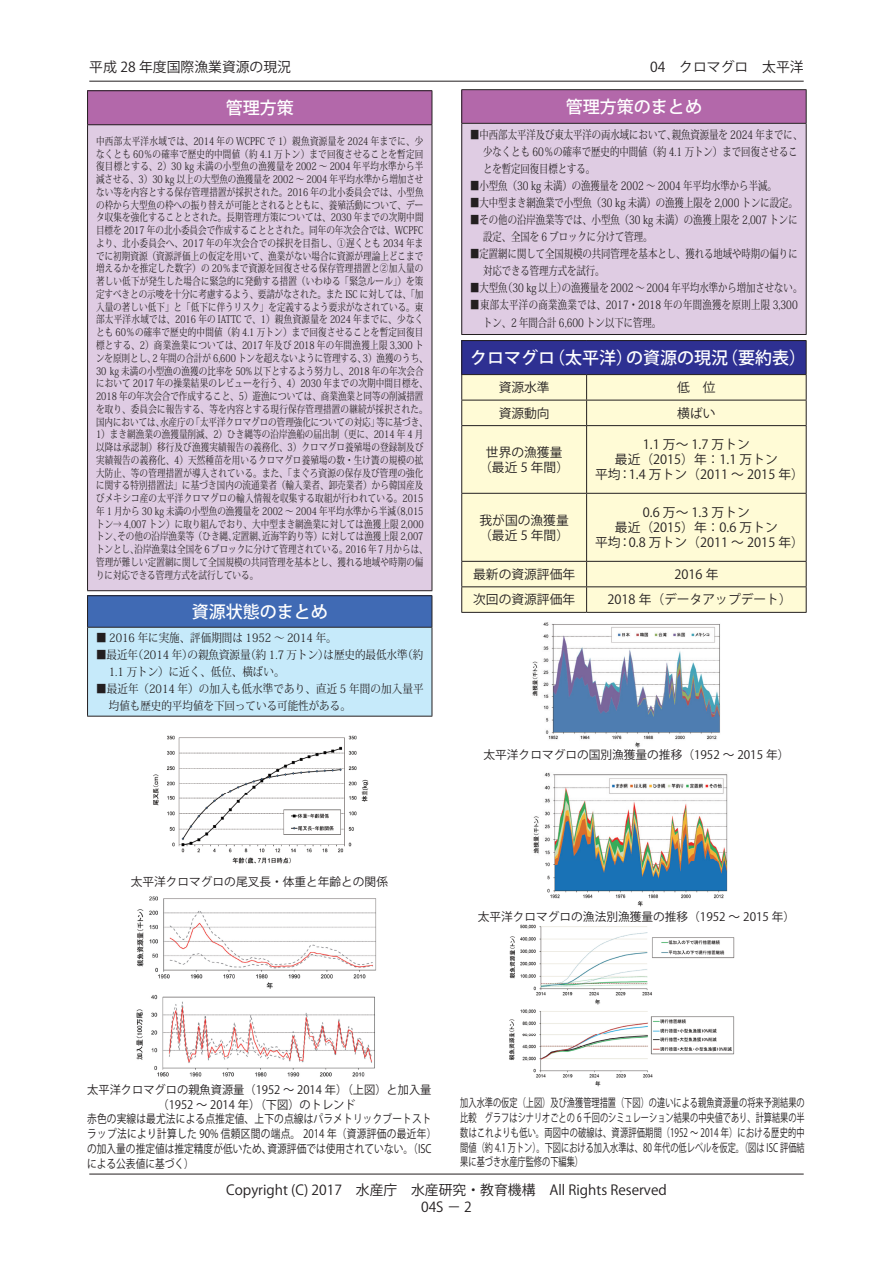
<style>
.page{position:relative;width:893px;height:1263px;background:#fff}
.page>*{position:absolute;margin:0;border:0;box-sizing:border-box;transform-origin:0 0}
.t1{font:500 16.95px "Koz Go Pro";color:#fff}
.t2{font:13.8px "Koz Go Pro";color:#231f20}
.t3{font:12.75px "Koz Go Pro";color:#231f20}
.t4{font:11.7px/17px "Koz Min Pro";color:#231f20;scale:.8 1}
.t5{font:11.7px/14.9px "Koz Go Pro";color:#231f20;text-align:justify;scale:.7 1}
.t6{font:11.7px/17px "Koz Min Pro";color:#231f20;scale:.9 1}
.t7{font:11.7px/14.9px "Koz Go Pro";color:#231f20;scale:.83 1}
.t8{font:11.7px "Koz Go Pro";color:#231f20}
.t9{font:11.7px/17.5px "Koz Min Pro";letter-spacing:.04em;color:#231f20;scale:.8 1}
.t10{font:11.7px/14.9px "Koz Go Pro";color:#231f20;text-align:center;scale:.96 1}
.t11{font:10.5px/12.8px "Koz Min Pro";letter-spacing:.01em;color:#231f20;scale:.81 1}
</style>
<div class="page">
<div style="left:88px;top:91px;width:344px;height:34px;background:#b368aa"></div>
<div style="left:88px;top:125px;width:344px;height:466px;background:#dfcce3"></div>
<hr style="left:87px;top:90px;width:345px;height:1px;background:#231f20">
<hr style="left:87px;top:91px;width:1px;height:33px;background:#231f20">
<hr style="left:432px;top:91px;width:1px;height:33px;background:#231f20">
<hr style="left:87px;top:124px;width:345px;height:1px;background:#231f20">
<hr style="left:87px;top:125px;width:1px;height:465px;background:#231f20">
<hr style="left:432px;top:125px;width:1px;height:465px;background:#231f20">
<hr style="left:87px;top:590px;width:345px;height:1px;background:#231f20">
<div style="left:462px;top:90px;width:344px;height:33px;background:#b368aa"></div>
<div style="left:462px;top:123px;width:344px;height:211px;background:#dfcce3"></div>
<hr style="left:461px;top:89px;width:345px;height:1px;background:#231f20">
<hr style="left:461px;top:90px;width:1px;height:33px;background:#231f20">
<hr style="left:806px;top:90px;width:1px;height:33px;background:#231f20">
<hr style="left:461px;top:123px;width:345px;height:1px;background:#231f20">
<hr style="left:461px;top:124px;width:1px;height:210px;background:#231f20">
<hr style="left:806px;top:124px;width:1px;height:210px;background:#231f20">
<hr style="left:461px;top:334px;width:345px;height:1px;background:#231f20">
<div style="left:462px;top:341px;width:344px;height:34px;background:#2e3092"></div>
<div style="left:462px;top:375px;width:344px;height:237px;background:#fffbd6"></div>
<hr style="left:461px;top:340px;width:126px;height:1px;background:#231f20">
<hr style="left:461px;top:341px;width:1px;height:33px;background:#231f20">
<hr style="left:587px;top:340px;width:219px;height:1px;background:#231f20">
<hr style="left:806px;top:341px;width:1px;height:33px;background:#231f20">
<hr style="left:461px;top:374px;width:126px;height:1px;background:#231f20">
<hr style="left:587px;top:374px;width:219px;height:1px;background:#231f20">
<hr style="left:461px;top:400px;width:126px;height:1px;background:#231f20">
<svg style="left:461px;top:375px;width:1px;height:50px"></svg>
<hr style="left:587px;top:400px;width:219px;height:1px;background:#231f20">
<svg style="left:586px;top:375px;width:1px;height:50px"></svg>
<svg style="left:806px;top:375px;width:1px;height:50px"></svg>
<hr style="left:461px;top:425px;width:126px;height:1px;background:#231f20">
<hr style="left:461px;top:426px;width:1px;height:67px;background:#231f20">
<hr style="left:587px;top:425px;width:219px;height:1px;background:#231f20">
<hr style="left:586px;top:426px;width:1px;height:67px;background:#231f20">
<hr style="left:806px;top:426px;width:1px;height:67px;background:#231f20">
<hr style="left:461px;top:493px;width:126px;height:1px;background:#231f20">
<hr style="left:461px;top:494px;width:1px;height:67px;background:#231f20">
<hr style="left:587px;top:493px;width:219px;height:1px;background:#231f20">
<hr style="left:586px;top:494px;width:1px;height:67px;background:#231f20">
<hr style="left:806px;top:494px;width:1px;height:67px;background:#231f20">
<hr style="left:461px;top:561px;width:126px;height:1px;background:#231f20">
<hr style="left:587px;top:561px;width:219px;height:1px;background:#231f20">
<hr style="left:461px;top:586px;width:126px;height:1px;background:#231f20">
<svg style="left:461px;top:562px;width:1px;height:50px"></svg>
<hr style="left:587px;top:586px;width:219px;height:1px;background:#231f20">
<svg style="left:586px;top:562px;width:1px;height:50px"></svg>
<svg style="left:806px;top:562px;width:1px;height:50px"></svg>
<hr style="left:461px;top:612px;width:126px;height:1px;background:#231f20">
<hr style="left:587px;top:612px;width:219px;height:1px;background:#231f20">
<div style="left:88px;top:596px;width:344px;height:31px;background:#406ab4"></div>
<div style="left:88px;top:627px;width:344px;height:89px;background:#c6eafa"></div>
<hr style="left:87px;top:595px;width:345px;height:1px;background:#231f20">
<hr style="left:87px;top:596px;width:1px;height:31px;background:#231f20">
<hr style="left:432px;top:596px;width:1px;height:31px;background:#231f20">
<hr style="left:87px;top:627px;width:345px;height:1px;background:#231f20">
<hr style="left:87px;top:628px;width:1px;height:88px;background:#231f20">
<hr style="left:432px;top:628px;width:1px;height:88px;background:#231f20">
<hr style="left:87px;top:716px;width:345px;height:1px;background:#231f20">
<img style="left:532px;top:622px;width:188px;height:126px">
<img style="left:533px;top:772px;width:195px;height:135px">
<img style="left:509px;top:924px;width:226px;height:163px">
<img style="left:136px;top:896px;width:241px;height:181px">
<img style="left:153px;top:735px;width:216px;height:129px">
<hr style="left:89px;top:81px;width:715px;height:1px;background:#231f20">
<hr style="left:89px;top:1174px;width:715px;height:1px;background:#231f20">
<h2 class="t2" style="left:89px;top:58px;width:203px">平成 28 年度国際漁業資源の現況</h2>
<h2 class="t2" style="left:650px;top:58px;width:155px">04　クロマグロ　太平洋</h2>
<p class="t1" style="left:226px;top:97px;width:70px">管理方策</p>
<p class="t11" style="left:96px;top:134px;width:411px">中西部太平洋水域では、2014 年の WCPFC で 1）親魚資源量を 2024 年までに、少なくとも 60％の確率で歴史的中間値（約 4.1 万トン）まで回復させることを暫定回復目標とする、2）30 kg 未満の小型魚の漁獲量を 2002 ～ 2004 年平均水準から半減させる、3）30 kg 以上の大型魚の漁獲量を 2002 ～ 2004 年平均水準から増加させない等を内容とする保存管理措置が採択された。2016 年の北小委員会では、小型魚の枠から大型魚の枠への振り替えが可能とされるとともに、養殖活動について、データ収集を強化することとされた。長期管理方策については、2030 年までの次期中間目標を 2017 年の北小委員会で作成することとされた。同年の年次会合では、WCPFCより、北小委員会へ、2017 年の年次会合での採択を目指し、①遅くとも 2034 年までに初期資源（資源評価上の仮定を用いて、漁業がない場合に資源が理論上どこまで増えるかを推定した数字）の 20％まで資源を回復させる保存管理措置と②加入量の著しい低下が発生した場合に緊急的に発動する措置（いわゆる「緊急ルール」）を策定すべきとの示唆を十分に考慮するよう、要請がなされた。また ISC に対しては、「加入量の著しい低下」と「低下に伴うリスク」を定義するよう要求がなされている。東部太平洋水域では、2016 年の IATTC で、1）親魚資源量を 2024 年までに、少なくとも 60％の確率で歴史的中間値（約 4.1 万トン）まで回復させることを暫定回復目標とする、2）商業漁業については、2017 年及び 2018 年の年間漁獲上限 3,300 トンを原則とし、2 年間の合計が 6,600 トンを超えないように管理する、3）漁獲のうち、30 kg 未満の小型漁の漁獲の比率を 50% 以下とするよう努力し、2018 年の年次会合において 2017 年の操業結果のレビューを行う、4）2030 年までの次期中間目標を、2018 年の年次会合で作成すること、5）遊漁については、商業漁業と同等の削減措置を取り、委員会に報告する、等を内容とする現行保存管理措置の継続が採択された。国内においては、水産庁の「太平洋クロマグロの管理強化についての対応」等に基づき、1）まき網漁業の漁獲量削減、2）ひき縄等の沿岸漁船の届出制（更に、2014 年 4 月以降は承認制）移行及び漁獲実績報告の義務化、3）クロマグロ養殖場の登録制及び実績報告の義務化、4）天然種苗を用いるクロマグロ養殖場の数・生け簀の規模の拡大防止、等の管理措置が導入されている。また、「まぐろ資源の保存及び管理の強化に関する特別措置法」に基づき国内の流通業者（輸入業者、卸売業者）から韓国産及びメキシコ産の太平洋クロマグロの輸入情報を収集する取組が行われている。2015年 1 月から 30 kg 未満の小型魚の漁獲量を 2002 ～ 2004 年平均水準から半減（8,015トン→ 4,007 トン）に取り組んでおり、大中型まき網漁業に対しては漁獲上限 2,000トン、その他の沿岸漁業等（ひき縄、定置網、近海竿釣り等）に対しては漁獲上限 2,007トンとし、沿岸漁業は全国を 6 ブロックに分けて管理されている。2016 年 7 月からは、管理が難しい定置網に関して全国規模の共同管理を基本とし、獲れる地域や時期の偏りに対応できる管理方式を試行している。</p>
<p class="t1" style="left:192px;top:601px;width:138px">資源状態のまとめ</p>
<p class="t6" style="left:96px;top:629px;width:269px">■ 2016 年に実施、評価期間は 1952 ～ 2014 年。</p>
<p class="t6" style="left:109px;top:646px;width:351px;text-indent:-13px">■最近年（2014 年）の親魚資源量（約 1.7 万トン）は歴史的最低水準（約<br>1.1 万トン）に近く、低位、横ばい。</p>
<p class="t6" style="left:109px;top:680px;width:351px;text-indent:-13px">■最近年（2014 年）の加入も低水準であり、直近 5 年間の加入量平均値も歴史的平均値を下回っている可能性がある。</p>
<p class="t8" style="left:131px;top:874px;width:259px">太平洋クロマグロの尾叉長・体重と年齢との関係</p>
<p class="t1" style="left:566px;top:96px;width:138px">管理方策のまとめ</p>
<p class="t4" style="left:483px;top:126px;width:401px;text-indent:-13px">■中西部太平洋及び東太平洋の両水域において、親魚資源量を 2024 年までに、少なくとも 60％の確率で歴史的中間値（約 4.1 万トン）まで回復させることを暫定回復目標とする。</p>
<p class="t4" style="left:470px;top:177px;width:385px">■小型魚（30 kg 未満）の漁獲量を 2002 ～ 2004 年平均水準から半減。</p>
<p class="t4" style="left:470px;top:194px;width:411px">■大中型まき網漁業で小型魚（30 kg 未満）の漁獲上限を 2,000 トンに設定。</p>
<p class="t4" style="left:483px;top:211px;width:395px;text-indent:-13px">■その他の沿岸漁業等では、小型魚（30 kg 未満）の漁獲上限を 2,007 トンに設定、全国を 6 ブロックに分けて管理。</p>
<p class="t4" style="left:483px;top:245px;width:395px;text-indent:-13px">■定置網に関して全国規模の共同管理を基本とし、獲れる地域や時期の偏りに対応できる管理方式を試行。</p>
<p class="t4" style="left:470px;top:279px;width:417px">■大型魚（30 kg 以上）の漁獲量を 2002 ～ 2004 年平均水準から増加させない。</p>
<p class="t9" style="left:483px;top:296px;width:395px;text-indent:-13px">■東部太平洋の商業漁業では、2017・2018 年の年間漁獲を原則上限 3,300トン、2 年間合計 6,600 トン以下に管理。</p>
<p class="t1" style="left:470px;top:347px;width:337px">クロマグロ（太平洋）の資源の現況（要約表）</p>
<p class="t3" style="left:499px;top:379px;width:53px">資源水準</p>
<p class="t3" style="left:677px;top:379px;width:40px">低　位</p>
<p class="t3" style="left:499px;top:405px;width:53px">資源動向</p>
<p class="t3" style="left:677px;top:405px;width:40px">横ばい</p>
<p class="t3" style="left:486px;top:444px;width:78px">世界の漁獲量</p>
<p class="t3" style="left:479px;top:459px;width:91px">（最近 5 年間）</p>
<p class="t3" style="left:643px;top:436px;width:109px">1.1 万～ 1.7 万トン</p>
<p class="t3" style="left:615px;top:451px;width:164px">最近（2015）年：1.1 万トン</p>
<p class="t3" style="left:595px;top:466px;width:210px">平均：1.4 万トン（2011 ～ 2015 年）</p>
<p class="t3" style="left:479px;top:512px;width:91px">我が国の漁獲量</p>
<p class="t3" style="left:479px;top:527px;width:91px">（最近 5 年間）</p>
<p class="t3" style="left:643px;top:504px;width:109px">0.6 万～ 1.3 万トン</p>
<p class="t3" style="left:615px;top:519px;width:164px">最近（2015）年：0.6 万トン</p>
<p class="t3" style="left:595px;top:534px;width:210px">平均：0.8 万トン（2011 ～ 2015 年）</p>
<p class="t3" style="left:473px;top:566px;width:104px">最新の資源評価年</p>
<p class="t3" style="left:674px;top:566px;width:46px">2016 年</p>
<p class="t3" style="left:473px;top:591px;width:104px">次回の資源評価年</p>
<p class="t3" style="left:607px;top:591px;width:186px">2018 年（データアップデート）</p>
<p class="t8" style="left:484px;top:747px;width:307px">太平洋クロマグロの国別漁獲量の推移（1952 ～ 2015 年）</p>
<p class="t8" style="left:478px;top:909px;width:319px">太平洋クロマグロの漁法別漁獲量の推移（1952 ～ 2015 年）</p>
<p class="t10" style="left:87px;top:1082px;width:360px">太平洋クロマグロの親魚資源量（1952 ～ 2014 年）（上図）と加入量（1952 ～ 2014 年）（下図）のトレンド</p>
<p class="t7" style="left:87px;top:1112px;width:422px">赤色の実線は最尤法による点推定値、上下の点線はパラメトリックブートストラップ法により計算した 90% 信頼区間の端点。 2014 年（資源評価の最近年）の加入量の推定値は推定精度が低いため、資源評価では使用されていない。（ISCによる公表値に基づく）</p>
<p class="t5" style="left:460px;top:1095px;width:494px">加入水準の仮定（上図）及び漁獲管理措置（下図）の違いによる親魚資源量の将来予測結果の比較　グラフはシナリオごとの 6 千回のシミュレーション結果の中央値であり、計算結果の半数はこれよりも低い。両図中の破線は、資源評価期間（1952 ～ 2014 年）における歴史的中間値（約 4.1 万トン）。下図における加入水準は、80 年代の低レベルを仮定。（図は ISC 評価結果に基づき水産庁監修の下編集）</p>
<h2 class="t2" style="left:226px;top:1181px;width:442px">Copyright (C) 2017　水産庁　水産研究・教育機構　All Rights Reserved</h2>
<p class="t2" style="left:421px;top:1198px;width:52px">04S － 2</p>
</div>
